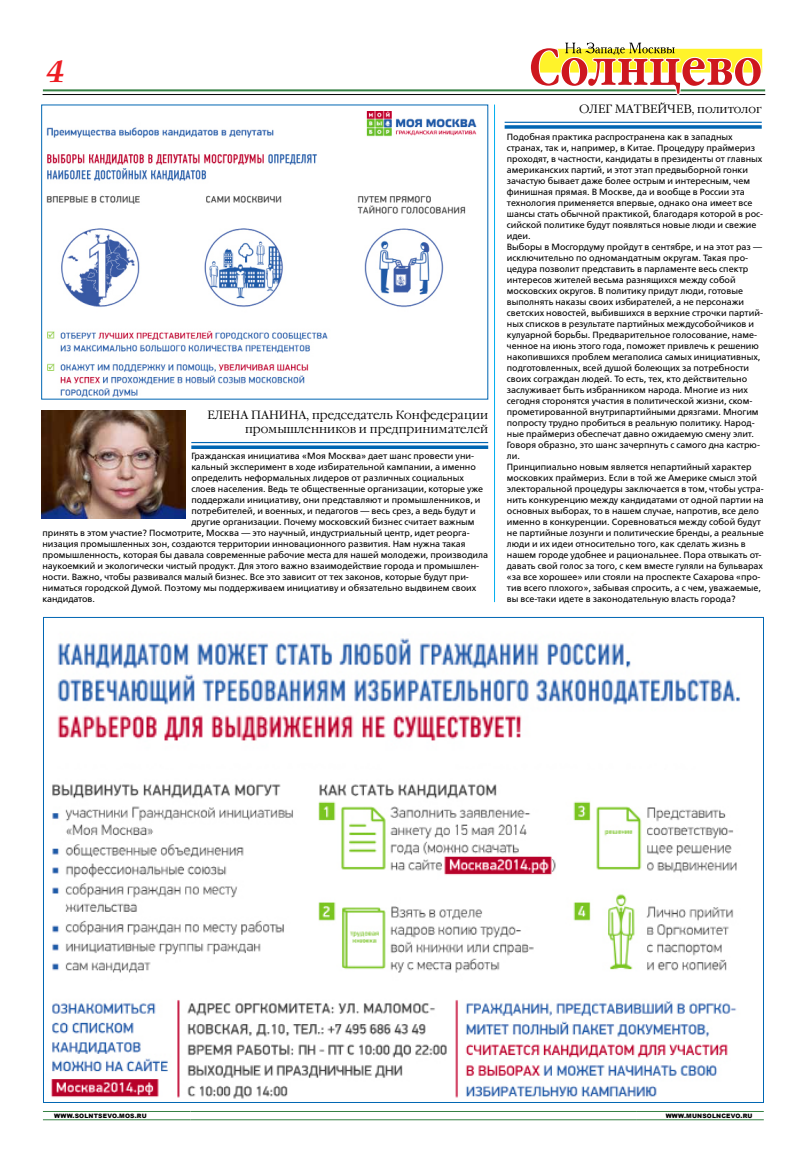
<style>
.page{position:relative;width:806px;height:1163px;background:#fff}
.page>*{position:absolute;margin:0;border:0;box-sizing:border-box;transform-origin:0 0}
.t1{font:700 51.2px "Garamond Narrow C";letter-spacing:.01em;color:#ce171e}
.t2{font:italic 700 32px "AG Palatial C";color:#ed1d24;scale:1.1 1}
.t3{font:12px/14.4px "Garamond C";color:#000;text-align:right}
.t4{font:9px/11px "Free Set C";color:#000}
.t5{font:900 6px "Arial";letter-spacing:.03em;color:#000}
</style>
<div class="page">
<hr style="left:43px;top:89px;width:721px;height:2px;background:#368143">
<hr style="left:43px;top:94px;width:721px;height:1px;background:#000">
<svg style="left:528px;top:43px;width:234px;height:53px"></svg>
<hr style="left:43px;top:1110px;width:147px;height:1px;background:#368143">
<hr style="left:190px;top:1110px;width:445px;height:1px;background:#368143">
<hr style="left:635px;top:1110px;width:128px;height:1px;background:#368143">
<hr style="left:43px;top:1119px;width:147px;height:1px;background:#368143">
<hr style="left:190px;top:1119px;width:445px;height:1px;background:#368143">
<hr style="left:635px;top:1119px;width:128px;height:1px;background:#368143">
<img style="left:51px;top:784px;width:686px;height:315px">
<img style="left:57px;top:638px;width:683px;height:103px">
<img style="left:46px;top:111px;width:431px;height:286px">
<hr style="left:191px;top:442px;width:297px;height:1px;background:#0066b3">
<svg style="left:191px;top:445px;width:297px;height:4px"></svg>
<hr style="left:504px;top:122px;width:257px;height:1px;background:#0066b3">
<svg style="left:504px;top:125px;width:257px;height:4px"></svg>
<img style="left:41px;top:410px;width:144px;height:108px">
<hr style="left:494px;top:104px;width:1px;height:498px;background:#00aeef">
<h2 class="t2" style="left:46px;top:53px;width:18px">4</h2>
<h1 class="t1" style="left:529px;top:38px;width:234px">Солнцево</h1>
<h3 class="t3" style="left:207px;top:408px;width:282px">ЕЛЕНА ПАНИНА, председатель Конфедерации промышленников и предпринимателей</h3>
<p class="t4" style="left:191px;top:450px;width:284px">Гражданская инициатива «Моя Москва» дает шанс провести уни-</p>
<p class="t4" style="left:191px;top:461px;width:286px">кальный эксперимент в ходе избирательной кампании, а именно</p>
<p class="t4" style="left:191px;top:472px;width:274px">определить неформальных лидеров от различных социальных</p>
<p class="t4" style="left:191px;top:483px;width:293px">слоев населения. Ведь те общественные организации, которые уже</p>
<p class="t4" style="left:191px;top:494px;width:290px">поддержали инициативу, они представляют и промышленников, и</p>
<p class="t4" style="left:191px;top:505px;width:286px">потребителей, и военных, и педагогов — весь срез, а ведь будут и</p>
<p class="t4" style="left:191px;top:516px;width:284px">другие организации. Почему московский бизнес считает важным</p>
<p class="t4" style="left:42px;top:527px;width:428px">принять в этом участие? Посмотрите, Москва — это научный, индустриальный центр, идет реорга-</p>
<p class="t4" style="left:42px;top:538px;width:424px">низация промышленных зон, создаются территории инновационного развития. Нам нужна такая</p>
<p class="t4" style="left:42px;top:549px;width:447px">промышленность, которая бы давала современные рабочие места для нашей молодежи, производила</p>
<p class="t4" style="left:42px;top:560px;width:438px">наукоемкий и экологически чистый продукт. Для этого важно взаимодействие города и промышлен-</p>
<p class="t4" style="left:42px;top:571px;width:427px">ности. Важно, чтобы развивался малый бизнес. Все это зависит от тех законов, которые будут при-</p>
<p class="t4" style="left:42px;top:582px;width:435px">ниматься городской Думой. Поэтому мы поддерживаем инициативу и обязательно выдвинем своих</p>
<p class="t4" style="left:42px;top:593px;width:54px">кандидатов.</p>
<h3 class="t3" style="left:579px;top:102px;width:184px">ОЛЕГ МАТВЕЙЧЕВ, политолог</h3>
<p class="t4" style="left:506px;top:131px;width:258px">Подобная практика распространена как в западных странах, так и, например, в Китае. Процедуру праймериз проходят, в частности, кандидаты в президенты от главных американских партий, и этот этап предвыборной гонки зачастую бывает даже более острым и интересным, чем финишная прямая. В Москве, да и вообще в России эта технология применяется впервые, однако она имеет все шансы стать обычной практикой, благодаря которой в рос&shy;сийской политике будут появляться новые люди и свежие идеи.<br>Выборы в Мосгордуму пройдут в сентябре, и на этот раз — исключительно по одномандатным округам. Такая про&shy;цедура позволит представить в парламенте весь спектр интересов жителей весьма разнящихся между собой московских округов. В политику придут люди, готовые выполнять наказы своих избирателей, а не персонажи светских новостей, выбившихся в верхние строчки партий&shy;ных списков в результате партийных междусобойчиков и кулуарной борьбы. Предварительное голосование, наме&shy;ченное на июнь этого года, поможет привлечь к решению накопившихся проблем мегаполиса самых инициативных, подготовленных, всей душой болеющих за потребности своих сограждан людей. То есть, тех, кто действительно заслуживает быть избранником народа. Многие из них сегодня сторонятся участия в политической жизни, ском&shy;прометированной внутрипартийными дрязгами. Многим попросту трудно пробиться в реальную политику. Народ&shy;ные праймериз обеспечат давно ожидаемую смену элит.<br>Говоря образно, это шанс зачерпнуть с самого дна кастрю&shy;ли.<br>Принципиально новым является непартийный характер московких праймериз. Если в той же Америке смысл этой электоральной процедуры заключается в том, чтобы устра&shy;нить конкуренцию между кандидатами от одной партии на основных выборах, то в нашем случае, напротив, все дело именно в конкуренции. Соревноваться между собой будут не партийные лозунги и политические бренды, а реальные люди и их идеи относительно того, как сделать жизнь в нашем городе удобнее и рациональнее. Пора отвыкать от&shy;давать свой голос за того, с кем вместе гуляли на бульварах «за все хорошее» или стояли на проспекте Сахарова «про&shy;тив всего плохого», забывая спросить, а с чем, уважаемые, вы все-таки идете в законодательную власть города?</p>
<p class="t5" style="left:54px;top:1111px;width:94px">WWW.SOLNTSEVO.MOS.RU</p>
<p class="t5" style="left:665px;top:1111px;width:88px">WWW.MUNSOLNCEVO.RU</p>
</div>
